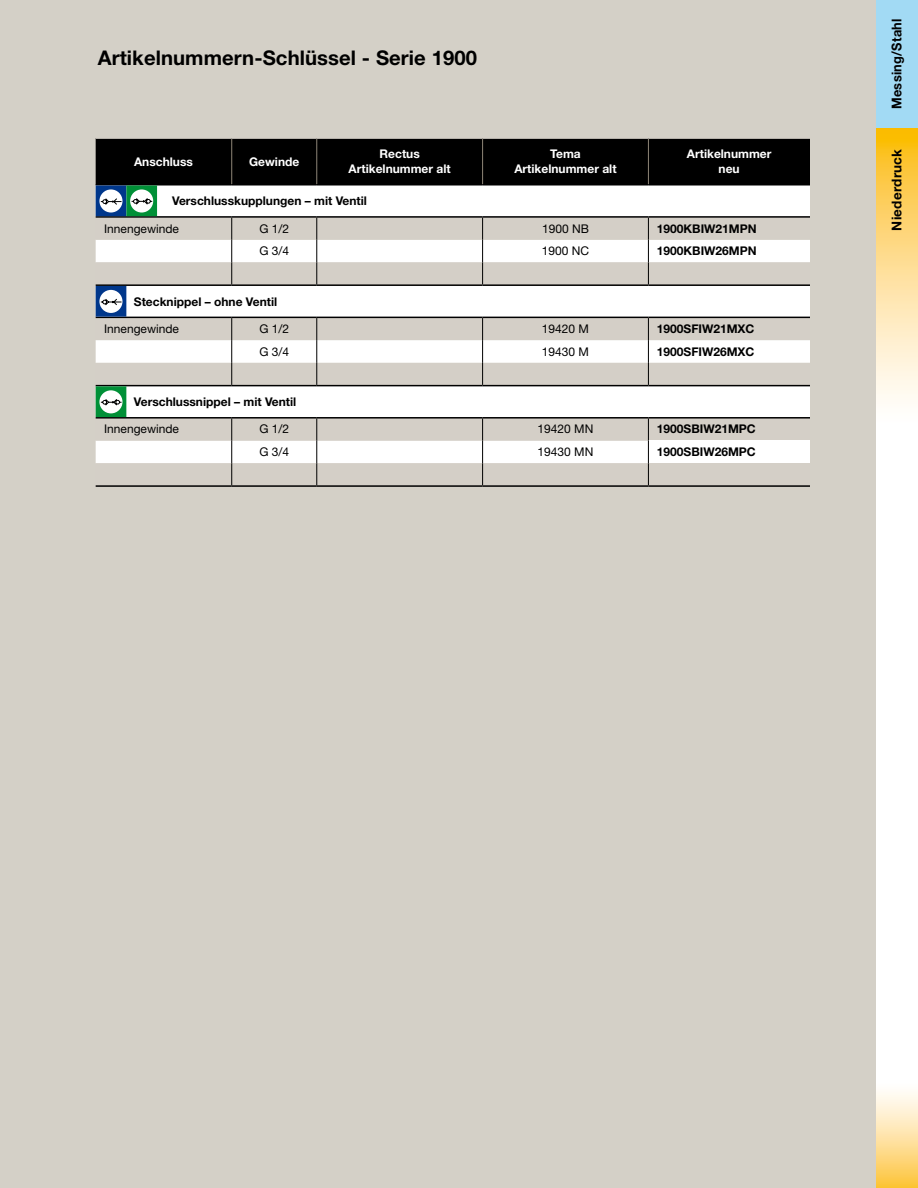
<style>
.page{position:relative;width:918px;height:1188px;background:#fff}
.page>*{position:absolute;margin:0;border:0;box-sizing:border-box;transform-origin:0 0}
.t1{font:700 20.25px "Helvetica Neue LT Std";letter-spacing:.005em;color:#000}
.t2{font:700 13.5px "Helvetica Neue LT Std";letter-spacing:.02em;color:#000;scale:.95 1}
.t3{font:700 13.5px "Helvetica Neue LT Std";letter-spacing:.02em;color:#000}
.t4{font:700 12px "Helvetica Neue LT Std";color:#000}
.t5{font:12px "Helvetica Neue LT Std";color:#000}
.t6{font:700 12px/15px "Helvetica Neue LT Std";color:#fff;text-align:center}
</style>
<div class="page">
<svg style="left:875px;top:128px;width:43px;height:297px;background:#fddf96"></svg>
<div style="left:875px;top:1082px;width:43px;height:106px;background:linear-gradient(to bottom,#fff,#fdc642)"></div>
<div style="left:875px;top:0;width:43px;height:128px;background:#a2daf4"></div>
<div style="left:0;top:0;width:875px;height:1188px;background:#d4d0c7"></div>
<div style="left:96px;top:139px;width:714px;height:45px;background:#000"></div>
<div style="left:157px;top:186px;width:653px;height:30px;background:#fff"></div>
<svg style="left:96px;top:218px;width:714px;height:267px"></svg>
<hr style="left:96px;top:184px;width:136px;height:2px;background:#000">
<hr style="left:232px;top:184px;width:85px;height:2px;background:#000">
<hr style="left:317px;top:184px;width:166px;height:2px;background:#000">
<hr style="left:483px;top:184px;width:165px;height:2px;background:#000">
<hr style="left:648px;top:184px;width:162px;height:2px;background:#000">
<hr style="left:96px;top:216px;width:136px;height:2px;background:#000">
<hr style="left:232px;top:216px;width:85px;height:2px;background:#000">
<hr style="left:317px;top:216px;width:166px;height:2px;background:#000">
<hr style="left:483px;top:216px;width:165px;height:2px;background:#000">
<hr style="left:648px;top:216px;width:162px;height:2px;background:#000">
<svg style="left:231px;top:218px;width:1px;height:66px"></svg>
<svg style="left:316px;top:218px;width:1px;height:66px"></svg>
<svg style="left:482px;top:218px;width:1px;height:66px"></svg>
<svg style="left:648px;top:218px;width:1px;height:66px"></svg>
<hr style="left:96px;top:284px;width:136px;height:2px;background:#000">
<hr style="left:232px;top:284px;width:85px;height:2px;background:#000">
<hr style="left:317px;top:284px;width:166px;height:2px;background:#000">
<hr style="left:483px;top:284px;width:165px;height:2px;background:#000">
<hr style="left:648px;top:284px;width:162px;height:2px;background:#000">
<hr style="left:96px;top:317px;width:136px;height:1px;background:#000">
<hr style="left:232px;top:317px;width:85px;height:1px;background:#000">
<hr style="left:317px;top:317px;width:166px;height:1px;background:#000">
<hr style="left:483px;top:317px;width:165px;height:1px;background:#000">
<hr style="left:648px;top:317px;width:162px;height:1px;background:#000">
<svg style="left:231px;top:318px;width:1px;height:67px"></svg>
<svg style="left:316px;top:318px;width:1px;height:67px"></svg>
<svg style="left:482px;top:318px;width:1px;height:67px"></svg>
<svg style="left:648px;top:318px;width:1px;height:67px"></svg>
<hr style="left:96px;top:385px;width:136px;height:1px;background:#000">
<hr style="left:232px;top:385px;width:85px;height:1px;background:#000">
<hr style="left:317px;top:385px;width:166px;height:1px;background:#000">
<hr style="left:483px;top:385px;width:165px;height:1px;background:#000">
<hr style="left:648px;top:385px;width:162px;height:1px;background:#000">
<hr style="left:96px;top:417px;width:136px;height:2px;background:#000">
<hr style="left:232px;top:417px;width:85px;height:2px;background:#000">
<hr style="left:317px;top:417px;width:166px;height:2px;background:#000">
<hr style="left:483px;top:417px;width:165px;height:2px;background:#000">
<hr style="left:648px;top:417px;width:162px;height:2px;background:#000">
<hr style="left:96px;top:485px;width:136px;height:2px;background:#000">
<svg style="left:231px;top:419px;width:1px;height:66px"></svg>
<hr style="left:232px;top:485px;width:85px;height:2px;background:#000">
<svg style="left:316px;top:419px;width:1px;height:66px"></svg>
<hr style="left:317px;top:485px;width:166px;height:2px;background:#000">
<svg style="left:482px;top:419px;width:1px;height:66px"></svg>
<hr style="left:483px;top:485px;width:165px;height:2px;background:#000">
<svg style="left:648px;top:418px;width:162px;height:67px"></svg>
<hr style="left:648px;top:485px;width:162px;height:2px;background:#000">
<hr style="left:231px;top:139px;width:1px;height:45px;background:#8f8678">
<hr style="left:316px;top:139px;width:1px;height:45px;background:#8f8678">
<hr style="left:482px;top:139px;width:1px;height:45px;background:#8f8678">
<hr style="left:648px;top:139px;width:1px;height:45px;background:#8f8678">
<div style="left:96px;top:386px;width:30px;height:31px;background:#009037"></div>
<div style="left:99px;top:390px;width:24px;height:23px;background:#fff;border-radius:50%"></div>
<svg style="left:100px;top:399px;width:22px;height:7px"></svg>
<div style="left:96px;top:185px;width:30px;height:31px;background:#00378b"></div>
<div style="left:99px;top:189px;width:24px;height:24px;background:#fff;border-radius:50%"></div>
<svg style="left:100px;top:198px;width:22px;height:7px"></svg>
<div style="left:96px;top:286px;width:30px;height:31px;background:#00378b"></div>
<div style="left:99px;top:290px;width:24px;height:23px;background:#fff;border-radius:50%"></div>
<svg style="left:100px;top:298px;width:22px;height:7px"></svg>
<div style="left:126px;top:185px;width:31px;height:31px;background:#009037;border:2px solid #009037"></div>
<div style="left:130px;top:189px;width:23px;height:24px;background:#fff;border-radius:50%"></div>
<svg style="left:131px;top:197px;width:22px;height:8px"></svg>
<h1 class="t1" style="left:98px;top:46px;width:381px">Artikelnummern-Schlüssel - Serie 1900</h1>
<p class="t6" style="left:134px;top:154px;width:60px">Anschluss</p>
<p class="t6" style="left:249px;top:154px;width:52px">Gewinde</p>
<p class="t6" style="left:349px;top:146px;width:104px">Rectus<br>Artikelnummer alt</p>
<p class="t6" style="left:514px;top:146px;width:104px">Tema<br>Artikelnummer alt</p>
<p class="t6" style="left:687px;top:146px;width:86px">Artikelnummer neu</p>
<p class="t4" style="left:172px;top:193px;width:196px">Verschlusskupplungen – mit Ventil</p>
<p class="t5" style="left:104px;top:221px;width:76px">Innengewinde</p>
<p class="t5" style="left:259px;top:221px;width:31px">G 1/2</p>
<p class="t5" style="left:542px;top:221px;width:48px">1900 NB</p>
<p class="t4" style="left:657px;top:221px;width:101px">1900KBIW21MPN</p>
<p class="t5" style="left:259px;top:244px;width:31px">G 3/4</p>
<p class="t5" style="left:542px;top:244px;width:49px">1900 NC</p>
<p class="t4" style="left:657px;top:244px;width:101px">1900KBIW26MPN</p>
<p class="t4" style="left:134px;top:294px;width:145px">Stecknippel – ohne Ventil</p>
<p class="t5" style="left:104px;top:322px;width:76px">Innengewinde</p>
<p class="t5" style="left:259px;top:322px;width:31px">G 1/2</p>
<p class="t5" style="left:542px;top:322px;width:49px">19420 M</p>
<p class="t4" style="left:657px;top:321px;width:99px">1900SFIW21MXC</p>
<p class="t5" style="left:259px;top:344px;width:31px">G 3/4</p>
<p class="t5" style="left:542px;top:344px;width:49px">19430 M</p>
<p class="t4" style="left:657px;top:344px;width:99px">1900SFIW26MXC</p>
<p class="t4" style="left:134px;top:394px;width:164px">Verschlussnippel – mit Ventil</p>
<p class="t5" style="left:104px;top:422px;width:76px">Innengewinde</p>
<p class="t5" style="left:259px;top:422px;width:31px">G 1/2</p>
<p class="t5" style="left:538px;top:422px;width:57px">19420 MN</p>
<p class="t4" style="left:657px;top:422px;width:100px">1900SBIW21MPC</p>
<p class="t5" style="left:259px;top:445px;width:31px">G 3/4</p>
<p class="t5" style="left:538px;top:445px;width:57px">19430 MN</p>
<p class="t4" style="left:657px;top:445px;width:100px">1900SBIW26MPC</p>
<p class="t2" style="left:888px;top:109px;width:97px;rotate:-90deg">Messing/Stahl</p>
<p class="t3" style="left:888px;top:231px;width:83px;rotate:-90deg">Niederdruck</p>
</div>
